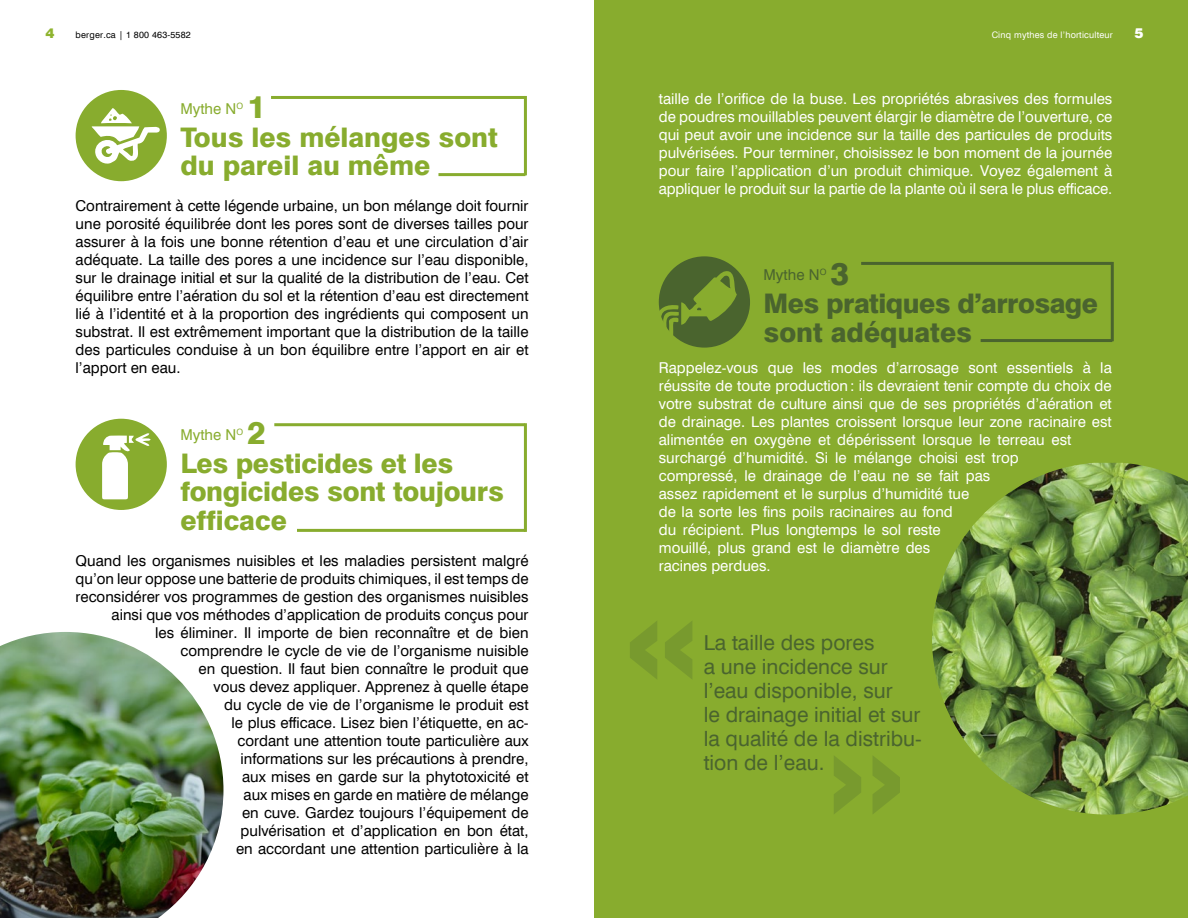
<style>
.page{position:relative;width:1188px;height:918px;background:#fff}
.page>*{position:absolute;margin:0;border:0;box-sizing:border-box;transform-origin:0 0}
.t1{font:800 31.5px "Swiss 721 BT";color:#88ac2e}
.t2{font:800 31.5px "Swiss 721 BT";color:#4a642e}
.t3{font:800 27px/28.5px "Swiss 721 BT";letter-spacing:-.01em;color:#88ac2e}
.t4{font:800 27px/28.5px "Swiss 721 BT";letter-spacing:-.02em;color:#4a642e}
.t5{font:21px/24px "Swiss 721 BT";color:#4a642e}
.t6{font:15px/18px "Swiss 721 BT";color:#000;text-align:justify}
.t7{font:15px/18px "Swiss 721 BT";color:#fff}
.t8{font:15px "Swiss 721 BT";color:#88ac2e}
.t9{font:15px "Swiss 721 BT";color:#4a642e}
.t10{font:900 13.8px "Swiss 721 BT";color:#8fb430}
.t11{font:900 13.8px "Swiss 721 BT";color:#fff}
.t12{font:9px "Swiss 721 BT";letter-spacing:.025em;color:#fff}
.t13{font:9px "Swiss 721 BT";letter-spacing:.025em;color:#000}
</style>
<div class="page">
<div style="left:594px;top:0;width:594px;height:918px;background:#88ac2e"></div>
<img style="left:0;top:632px;width:223px;height:286px">
<img style="left:932px;top:463px;width:256px;height:352px">
<hr style="left:438px;top:173px;width:87px;height:3px;background:#88ac2e">
<hr style="left:297px;top:529px;width:228px;height:3px;background:#88ac2e">
<hr style="left:524px;top:96px;width:3px;height:79px;background:#88ac2e">
<hr style="left:524px;top:423px;width:3px;height:109px;background:#88ac2e">
<hr style="left:271px;top:96px;width:254px;height:3px;background:#88ac2e">
<hr style="left:274px;top:423px;width:251px;height:3px;background:#88ac2e">
<div style="left:76px;top:90px;width:91px;height:91px;background:#88ac2e;border-radius:50%"></div>
<svg style="left:92px;top:108px;width:68px;height:57px"></svg>
<div style="left:76px;top:419px;width:91px;height:91px;background:#88ac2e;border-radius:50%"></div>
<svg style="left:102px;top:433px;width:49px;height:66px"></svg>
<hr style="left:981px;top:339px;width:131px;height:3px;background:#4a642e">
<hr style="left:1111px;top:262px;width:3px;height:79px;background:#4a642e">
<hr style="left:861px;top:262px;width:251px;height:3px;background:#4a642e">
<div style="left:659px;top:256px;width:91px;height:92px;background:#4a642e;border-radius:50%"></div>
<svg style="left:658px;top:270px;width:79px;height:67px"></svg>
<svg style="left:834px;top:756px;width:66px;height:58px"></svg>
<p class="t10" style="left:46px;top:25px;width:11px">4</p>
<p class="t13" style="left:76px;top:30px;width:117px">berger.ca | 1 800 463-5582</p>
<p class="t12" style="left:992px;top:30px;width:123px">Cinq mythes de l’horticulteur</p>
<p class="t11" style="left:1135px;top:25px;width:11px">5</p>
<p class="t8" style="left:180px;top:99px;width:64px">Mythe N<sup>O</sup></p>
<h1 class="t1" style="left:247px;top:88px;width:20px">1</h1>
<h2 class="t3" style="left:180px;top:123px;width:319px">Tous les mélanges sont du pareil au même</h2>
<p class="t6" style="left:76px;top:197px;width:455px">Contrairement à cette légende urbaine, un bon mélange doit fournir une porosité équilibrée dont les pores sont de diverses tailles pour assurer à la fois une bonne rétention d’eau et une circulation d’air adéquate. La taille des pores a une incidence sur l’eau disponible, sur le drainage initial et sur la qualité de la distribution de l’eau. Cet équilibre entre l’aération du sol et la rétention d’eau est directement lié à l’identité et à la proportion des ingrédients qui composent un substrat. Il est extrêmement important que la distribution de la taille des particules conduise à un bon équilibre entre l’apport en air et l’apport en eau.</p>
<p class="t8" style="left:180px;top:425px;width:64px">Mythe N<sup>O</sup></p>
<h1 class="t1" style="left:247px;top:414px;width:20px">2</h1>
<h2 class="t3" style="left:180px;top:449px;width:325px">Les pesticides et les fongicides sont toujours efficace</h2>
<p class="t6" style="left:76px;top:551px;width:455px;text-align:right">Quand les organismes nuisibles et les maladies persistent malgré qu’on leur oppose une batterie de produits chimiques, il est temps de reconsidérer vos programmes de gestion des organismes nuisibles ainsi que vos méthodes d’application de produits conçus pour<br>les éliminer. Il importe de bien reconnaître et de bien comprendre le cycle de vie de l’organisme nuisible<br>en question. Il faut bien connaître le produit que<br>vous devez appliquer. Apprenez à quelle étape<br>du cycle de vie de l’organisme le produit est<br>le plus efficace. Lisez bien l’étiquette, en ac-<br>cordant une attention toute particulière aux<br>informations sur les précautions à prendre,<br>aux mises en garde sur la phytotoxicité et<br>aux mises en garde en matière de mélange<br>en cuve. Gardez toujours l’équipement de<br>pulvérisation et d’application en bon état,<br>en accordant une attention particulière à la</p>
<p class="t7" style="left:659px;top:89px;width:455px;text-align:justify">taille de l’orifice de la buse. Les propriétés abrasives des formules de poudres mouillables peuvent élargir le diamètre de l’ouverture, ce qui peut avoir une incidence sur la taille des particules de produits pulvérisées. Pour terminer, choisissez le bon moment de la journée pour faire l’application d’un produit chimique. Voyez également à appliquer le produit sur la partie de la plante où il sera le plus efficace.</p>
<p class="t9" style="left:764px;top:266px;width:64px">Mythe N<sup>O</sup></p>
<h1 class="t2" style="left:830px;top:254px;width:20px">3</h1>
<h2 class="t4" style="left:764px;top:289px;width:336px">Mes pratiques d’arrosage sont adéquates</h2>
<p class="t7" style="left:659px;top:359px;width:455px">Rappelez-vous que les modes d’arrosage sont essentiels à la réussite de toute production: ils devraient tenir compte du choix de votre substrat de culture ainsi que de ses propriétés d’aération et de drainage. Les plantes croissent lorsque leur zone racinaire est alimentée en oxygène et dépérissent lorsque le terreau est surchargé d’humidité. Si le mélange choisi est trop<br>compressé, le drainage de l’eau ne se fait pas<br>assez rapidement et le surplus d’humidité tue<br>de la sorte les fins poils racinaires au fond<br>du récipient. Plus longtemps le sol reste<br>mouillé, plus grand est le diamètre des<br>racines perdues.</p>
<h3 class="t5" style="left:704px;top:630px;width:219px">La taille des pores<br>a une incidence sur l’eau disponible, sur<br>le drainage initial et sur la qualité de la distribu&shy;tion de l’eau.</h3>
</div>
